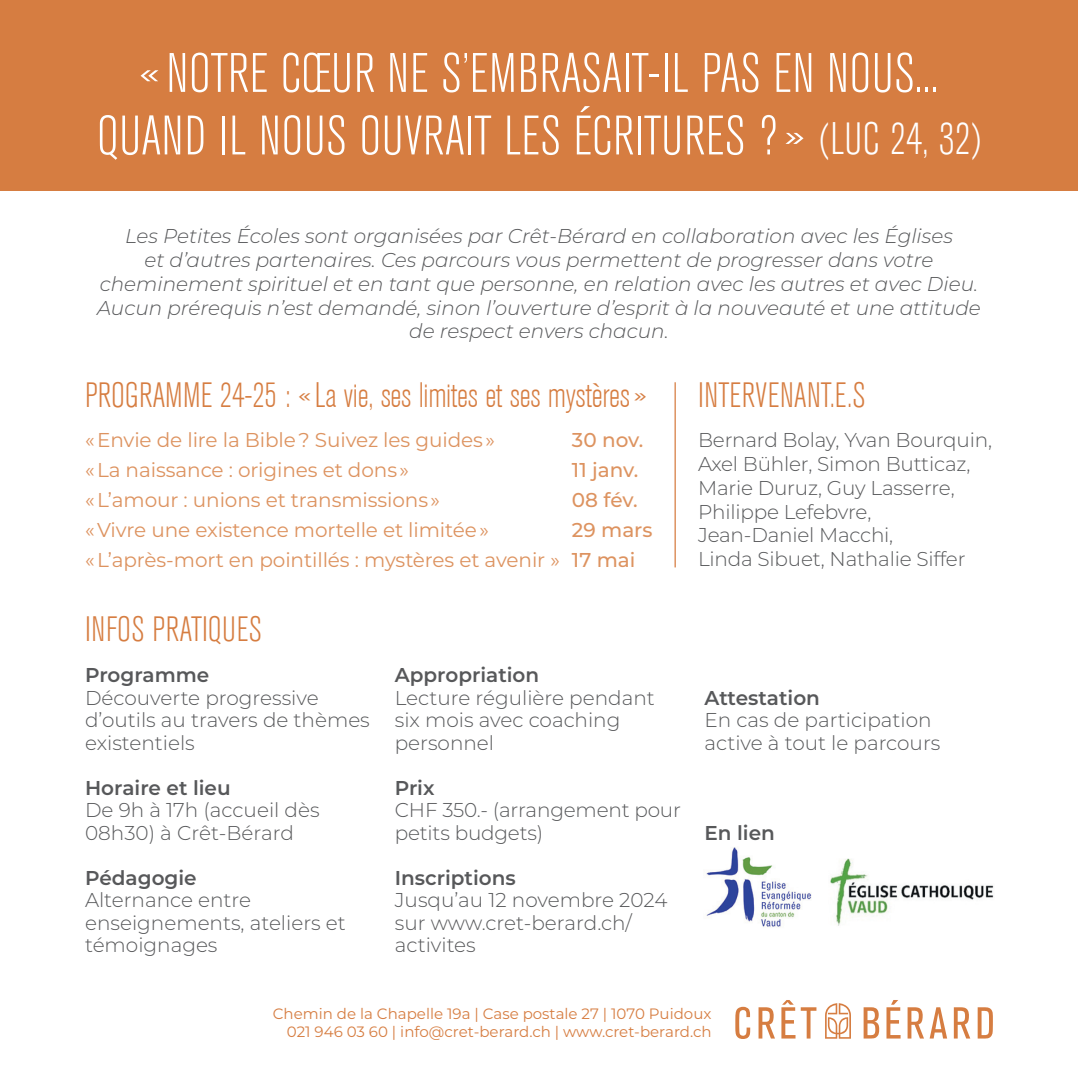
<style>
.page{position:relative;width:1078px;height:1078px;background:#fff}
.page>*{position:absolute;margin:0;border:0;box-sizing:border-box;transform-origin:0 0}
.t1{font:300 55px "Akzidenz Grot Con BQ";letter-spacing:.01em;color:#fff}
.t2{font:300 35px "Akzidenz Grot Con BQ";color:#d67d41}
.t3{font:300 20px/22.5px "Montserrat";letter-spacing:-.005em;color:#57585a}
.t4{font:italic 300 20px/23.8px "Montserrat";color:#57585a;text-align:center}
.t5{font:20px "Montserrat";letter-spacing:-.005em;color:#dd9360}
.t6{font:600 20px "Montserrat";color:#57585a}
.t7{font:500 20px "Montserrat";color:#dd9360}
.t8{font:15px "Montserrat";color:#d67d41}
.s1{font-size:45px}
</style>
<div class="page">
<div style="left:0;top:0;width:1077px;height:191px;background:#d67d41"></div>
<hr style="left:674px;top:382px;width:1px;height:185px;background:#d67d41">
<img style="left:830px;top:858px;width:164px;height:68px">
<img style="left:706px;top:847px;width:106px;height:80px">
<svg style="left:825px;top:1003px;width:25px;height:35px"></svg>
<svg style="left:735px;top:1006px;width:15px;height:32px"></svg>
<svg style="left:758px;top:1007px;width:16px;height:31px"></svg>
<svg style="left:781px;top:1000px;width:35px;height:38px"></svg>
<svg style="left:863px;top:1007px;width:16px;height:31px"></svg>
<svg style="left:886px;top:1000px;width:14px;height:38px"></svg>
<svg style="left:907px;top:1007px;width:16px;height:31px"></svg>
<svg style="left:929px;top:1007px;width:17px;height:31px"></svg>
<svg style="left:953px;top:1007px;width:17px;height:31px"></svg>
<svg style="left:977px;top:1007px;width:15px;height:31px"></svg>
<p class="t1" style="left:139px;top:43px;width:801px">«NOTRE CŒUR NE S’EMBRASAIT-IL PAS EN NOUS...</p>
<p class="t1" style="left:97px;top:106px;width:885px">QUAND IL NOUS OUVRAIT LES ÉCRITURES ?» <span class="s1">(LUC 24, 32)</span></p>
<p class="t4" style="left:97px;top:224px;width:885px">Les Petites Écoles sont organisées par Crêt-Bérard en collaboration avec les Églises<br>et d’autres partenaires. Ces parcours vous permettent de progresser dans votre cheminement spirituel et en tant que personne, en relation avec les autres et avec Dieu.<br>Aucun prérequis n’est demandé, sinon l’ouverture d’esprit à la nouveauté et une attitude de respect envers chacun.</p>
<p class="t2" style="left:85px;top:376px;width:563px">PROGRAMME 24-25 : «La vie, ses limites et ses mystères»</p>
<p class="t5" style="left:85px;top:426px;width:411px">« Envie de lire la Bible ? Suivez les guides »</p>
<p class="t5" style="left:85px;top:456px;width:325px">« La naissance : origines et dons »</p>
<p class="t5" style="left:85px;top:486px;width:356px">« L’amour : unions et transmissions »</p>
<p class="t5" style="left:85px;top:516px;width:405px">« Vivre une existence mortelle et limitée »</p>
<p class="t5" style="left:85px;top:546px;width:476px">« L’après-mort en pointillés : mystères et avenir »</p>
<p class="t7" style="left:572px;top:426px;width:73px">30 nov.</p>
<p class="t7" style="left:572px;top:456px;width:68px">11 janv.</p>
<p class="t7" style="left:572px;top:486px;width:67px">08 fév.</p>
<p class="t7" style="left:572px;top:516px;width:82px">29 mars</p>
<p class="t7" style="left:572px;top:546px;width:65px">17 mai</p>
<p class="t2" style="left:698px;top:376px;width:169px">INTERVENANT.E.S</p>
<p class="t3" style="left:698px;top:427px;width:295px;line-height:23.8px">Bernard Bolay, Yvan Bourquin,<br>Axel Bühler, Simon Butticaz,<br>Marie Duruz, Guy Lasserre,<br>Philippe Lefebvre,</p>
<p class="t3" style="left:698px;top:523px;width:197px">Jean-Daniel Macchi,</p>
<p class="t3" style="left:698px;top:547px;width:269px">Linda Sibuet, Nathalie Siffer</p>
<p class="t2" style="left:85px;top:610px;width:178px">INFOS PRATIQUES</p>
<p class="t6" style="left:85px;top:660px;width:126px">Programme</p>
<p class="t3" style="left:85px;top:685px;width:286px">Découverte progressive d’outils au travers de thèmes existentiels</p>
<p class="t6" style="left:85px;top:773px;width:147px">Horaire et lieu</p>
<p class="t3" style="left:85px;top:797px;width:236px">De 9h à 17h (accueil dès<br>08h30) à Crêt-Bérard</p>
<p class="t6" style="left:85px;top:863px;width:113px">Pédagogie</p>
<p class="t3" style="left:85px;top:887px;width:262px">Alternance entre enseignements, ateliers et témoignages</p>
<p class="t6" style="left:394px;top:660px;width:146px">Appropriation</p>
<p class="t3" style="left:394px;top:685px;width:261px">Lecture régulière pendant six mois avec coaching personnel</p>
<p class="t6" style="left:394px;top:773px;width:41px">Prix</p>
<p class="t3" style="left:394px;top:797px;width:288px">CHF 350.- (arrangement pour petits budgets)</p>
<p class="t6" style="left:394px;top:863px;width:122px">Inscriptions</p>
<p class="t3" style="left:394px;top:887px;width:274px">Jusqu’au 12 novembre 2024 sur www.cret-berard.ch/ activites</p>
<p class="t6" style="left:704px;top:683px;width:117px">Attestation</p>
<p class="t3" style="left:704px;top:707px;width:237px">En cas de participation active à tout le parcours</p>
<p class="t6" style="left:704px;top:818px;width:72px">En lien</p>
<p class="t8" style="left:273px;top:1002px;width:440px">Chemin de la Chapelle 19a | Case postale 27 | 1070 Puidoux</p>
<p class="t8" style="left:287px;top:1021px;width:426px">021 946 03 60 | info@cret-berard.ch | www.cret-berard.ch</p>
</div>
